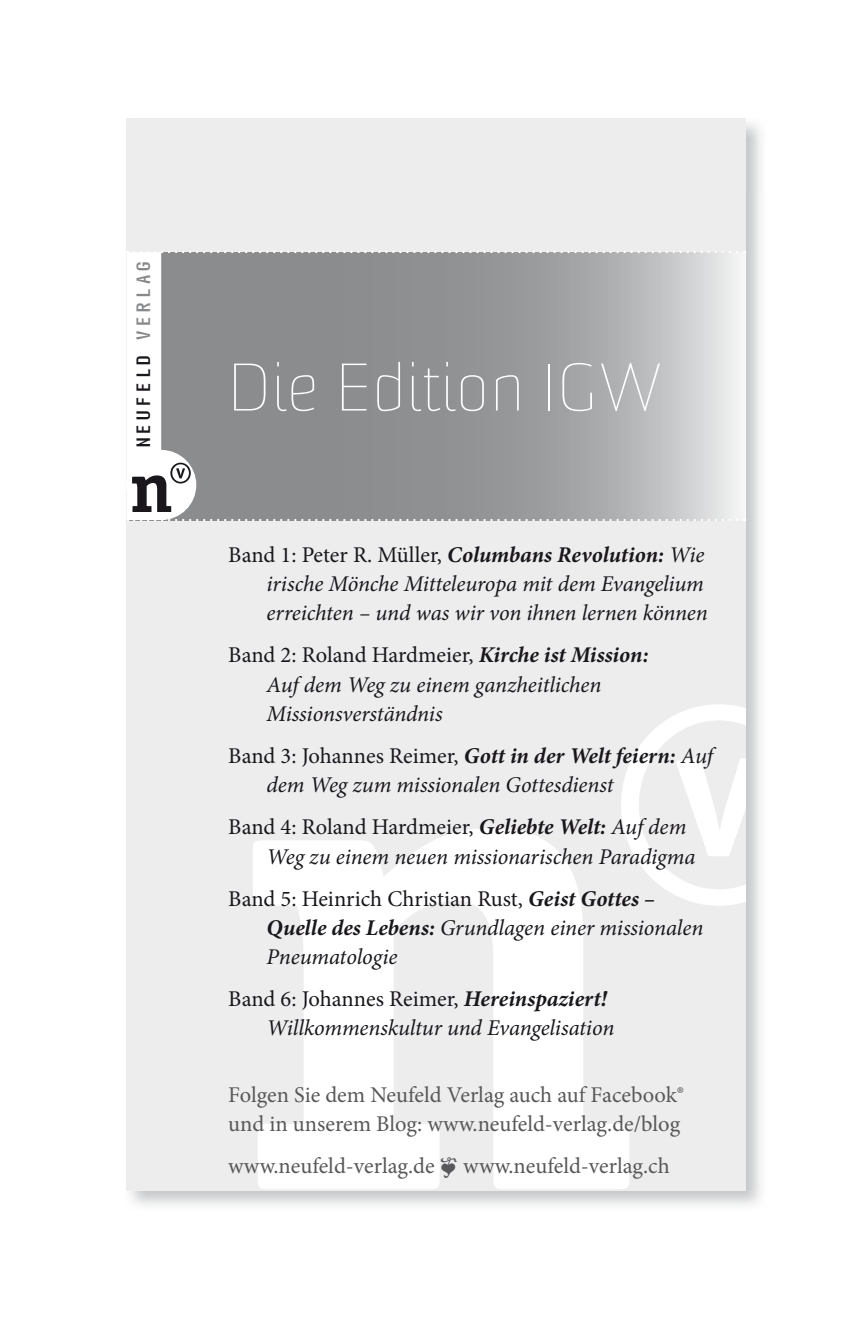
<style>
.page{position:relative;width:862px;height:1340px;background:#fff}
.page>*{position:absolute;margin:0;border:0;box-sizing:border-box;transform-origin:0 0}
.t1{font:100 65.25px "Sommet";letter-spacing:.025em;color:#fff}
.t2{font:italic 22.5px/29.2px "Minion Pro";letter-spacing:-.005em;color:#1a171c}
.t3{font:22.5px/29.2px "Minion Pro";color:#58585a}
.t4{font:21.6px "Audimat Mono";letter-spacing:.11em;color:#1a171c}
.s1{color:#87888a}
.s2{font-style:normal}
.s3{font-weight:700}
</style>
<div class="page">
<img style="left:745px;top:118px;width:16px;height:74px">
<img style="left:687px;top:192px;width:74px;height:1014px">
<div style="left:126px;top:118px;width:619px;height:1071px;background:#ededee"></div>
<img style="left:224px;top:704px;width:521px;height:500px">
<svg style="left:161px;top:253px;width:584px;height:266px;background:#9fa0a2"></svg>
<div style="left:127px;top:253px;width:33px;height:266px;background:#fff"></div>
<div style="left:126px;top:252px;width:35px;height:268px;border:2px solid #fff"></div>
<div style="left:126px;top:450px;width:70px;height:70px;background:#fff;border-radius:50%"></div>
<img style="left:133px;top:462px;width:57px;height:49px">
<svg style="left:134px;top:251px;width:611px;height:2px"></svg>
<svg style="left:134px;top:519px;width:611px;height:2px"></svg>
<p class="t4" style="left:132px;top:448px;width:189px;rotate:-90deg">NEUFELD <span class="s1">VERLAG</span></p>
<p class="t1" style="left:228px;top:349px;width:434px">Die Edition IGW</p>
<p class="t2" style="left:266px;top:540px;width:442px;text-indent:-38px"><span class="s2">Band 1: Peter R. Müller,</span> <span class="s3">Columbans Revolution:</span> Wie irische Mönche Mitteleuropa mit dem Evangelium erreichten – und was wir von ihnen lernen können</p>
<p class="t2" style="left:266px;top:640px;width:383px;text-indent:-38px"><span class="s2">Band 2: Roland Hardmeier,</span> <span class="s3">Kirche ist Mission:<br></span>Auf dem Weg zu einem ganzheitlichen<br>Missionsverständnis</p>
<p class="t2" style="left:266px;top:741px;width:447px;text-indent:-38px"><span class="s2">Band 3: Johannes Reimer,</span> <span class="s3">Gott in der Welt feiern:</span> Auf dem Weg zum missionalen Gottesdienst</p>
<p class="t2" style="left:266px;top:812px;width:430px;text-indent:-38px"><span class="s2">Band 4: Roland Hardmeier,</span> <span class="s3">Geliebte Welt:</span> Auf dem<br>Weg zu einem neuen missionarischen Paradigma</p>
<p class="t2" style="left:266px;top:883px;width:438px;text-indent:-38px"><span class="s2">Band 5: Heinrich Christian Rust,</span> <span class="s3">Geist Gottes –<br>Quelle des Lebens:</span> Grundlagen einer missionalen<br>Pneumatologie</p>
<p class="t2" style="left:266px;top:984px;width:349px;text-indent:-38px"><span class="s2">Band 6: Johannes Reimer,</span> <span class="s3">Hereinspaziert!<br></span>Willkommenskultur und Evangelisation</p>
<p class="t3" style="left:228px;top:1080px;width:457px">Folgen Sie dem Neufeld Verlag auch auf Facebook® und in unserem Blog: www.neufeld-verlag.de/blog</p>
<p class="t3" style="left:228px;top:1151px;width:442px">www.neufeld-verlag.de ❦ www.neufeld-verlag.ch</p>
</div>
